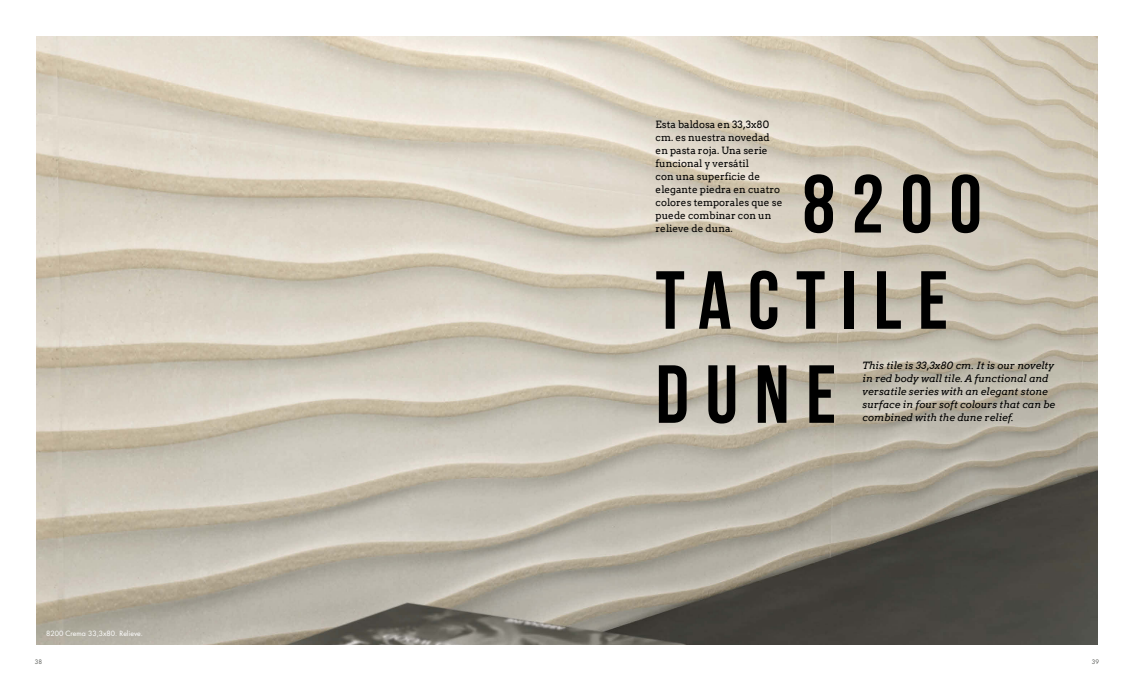
<style>
.page{position:relative;width:1134px;height:681px;background:#fff}
.page>*{position:absolute;margin:0;border:0;box-sizing:border-box;transform-origin:0 0}
.t1{font:700 82.1px/94px "Bebas Neue";letter-spacing:.2em;color:#000}
.t2{font:10px/13px "Arvo";color:#000}
.t3{font:italic 10px/13px "Arvo";color:#000}
.t4{font:7px "Futura Std";color:#fff}
.t5{font:6px "Futura Std";color:#5c5e5a}
</style>
<div class="page">
<img style="left:36px;top:36px;width:1062px;height:608px">
<p class="t2" style="left:656px;top:118px;width:128px">Esta baldosa en 33,3x80 cm. es nuestra novedad en pasta roja. Una serie funcional y versátil<br>con una superficie de elegante piedra en cuatro colores temporales que se puede combinar con un relieve de duna.</p>
<h1 class="t1" style="left:803px;top:156px;width:181px">8200</h1>
<p class="t4" style="left:46px;top:629px;width:98px">8200 Crema 33,3x80. Relieve.</p>
<h1 class="t1" style="left:656px;top:252px;width:294px">TACTILE<br>DUNE</h1>
<p class="t3" style="left:862px;top:358px;width:194px">This tile is 33,3x80 cm. It is our novelty in red body wall tile. A functional and versatile series with an elegant stone surface in four soft colours that can be combined with the dune relief.</p>
<p class="t5" style="left:35px;top:657px;width:9px">38</p>
<p class="t5" style="left:1092px;top:657px;width:9px">39</p>
</div>
